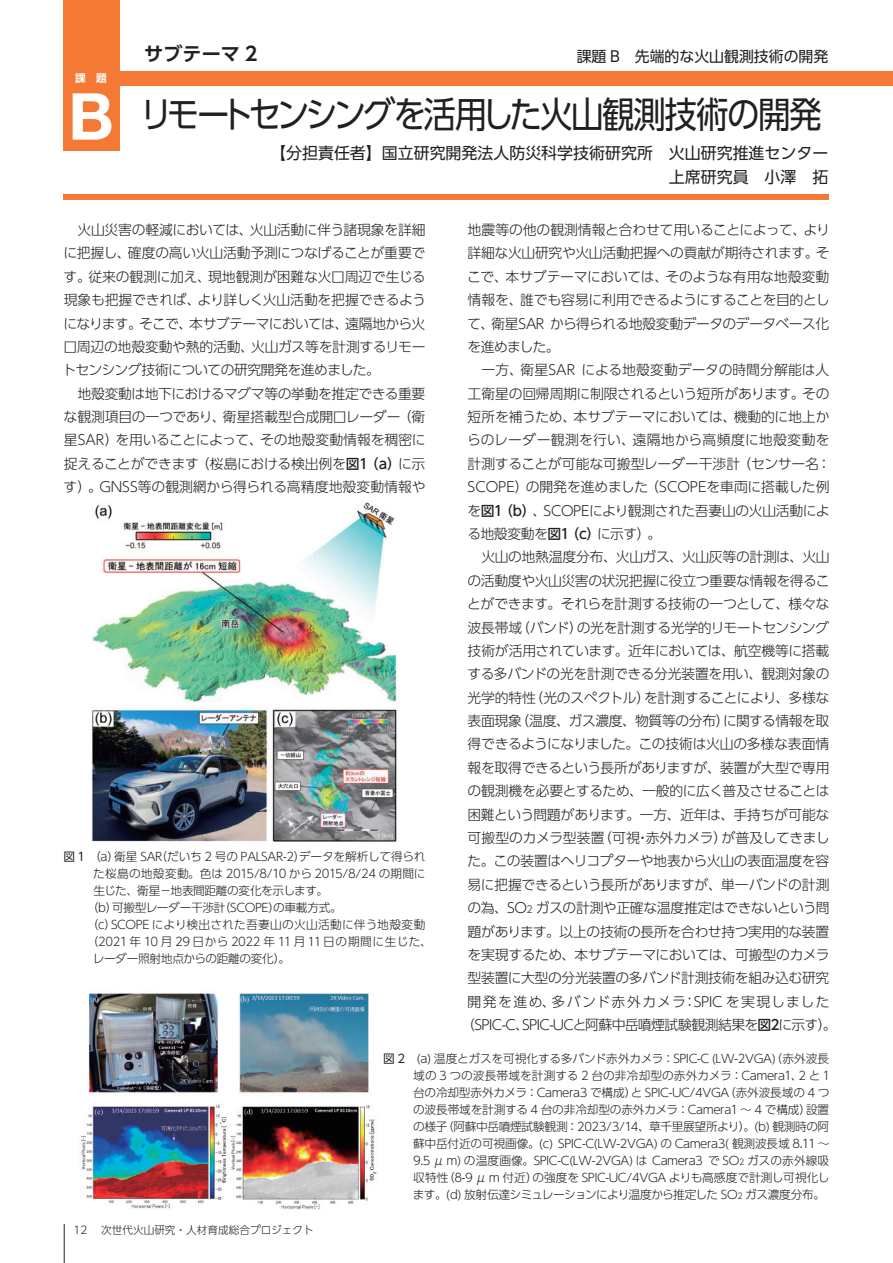
<style>
.page{position:relative;width:893px;height:1263px;background:#fff}
.page>*{position:absolute;margin:0;border:0;box-sizing:border-box;transform-origin:0 0}
.t1{font:700 64.8px "Helvetica Neue";color:#fff}
.t2{font:36.15px "UD Shin Go Pro";letter-spacing:-.065em;color:#231f20;scale:.9 1}
.t3{font:700 19.2px "UD Shin Go Pro De";color:#231f20}
.t4{font:15.9px/24.5px "UD Shin Go Pro";color:#231f20;text-align:right}
.t5{font:14.85px "UD Shin Go Pro";color:#231f20}
.t6{font:300 13.8px/23.4px "UD Shin Go Pro";letter-spacing:-.025em;color:#231f20;text-align:justify}
.t7{font:300 13.8px "UD Shin Go Pro";letter-spacing:-.055em;color:#231f20}
.t8{font:300 13.8px "UD Shin Go Pro";letter-spacing:.1em;color:#231f20}
.t9{font:300 11.7px/17px "UD Shin Go Pro";letter-spacing:-.025em;color:#231f20;text-align:justify}
.t10{font:300 11.7px "UD Shin Go Pro";letter-spacing:-.005em;color:#231f20}
.t11{font:300 11.7px "UD Shin Go Pro";letter-spacing:.02em;color:#231f20}
.t12{font:300 10.65px "UD Shin Go Pro";color:#231f20}
.t13{font:700 10.65px "UD Shin Go Pro De";color:#fff}
.s1{font-weight:500}
.s2{font-weight:400}
.s3{font-size:9.6px}
.s4{font-size:8.25px}
</style>
<div class="page">
<hr style="left:64px;top:1224px;width:1px;height:39px;background:#231f20">
<div style="left:63px;top:0;width:56px;height:150px;background:#f37934"></div>
<div style="left:63px;top:194px;width:765px;height:6px;background:#f37934"></div>
<div style="left:116px;top:71px;width:776px;height:14px;background:#f37934"></div>
<img style="left:92px;top:502px;width:305px;height:340px">
<img style="left:81px;top:993px;width:296px;height:217px">
<p class="t13" style="left:75px;top:69px;width:33px">課　題</p>
<h1 class="t1" style="left:68px;top:66px;width:47px">B</h1>
<h3 class="t3" style="left:144px;top:38px;width:115px">サブテーマ 2</h3>
<p class="t5" style="left:577px;top:44px;width:253px">課題 B　先端的な火山観測技術の開発</p>
<h2 class="t2" style="left:140px;top:85px;width:759px">リモートセンシングを活用した火山観測技術の開発</h2>
<p class="t4" style="left:270px;top:140px;width:560px">【分担責任者】国立研究開発法人防災科学技術研究所　火山研究推進センター上席研究員　小澤　拓</p>
<p class="t6" style="left:63px;top:218px;width:365px;text-indent:15px">火山災害の軽減においては、火山活動に伴う諸現象を詳細に把握し、確度の高い火山活動予測につなげることが重要です。従来の観測に加え、現地観測が困難な火口周辺で生じる現象も把握できれば、より詳しく火山活動を把握できるようになります。そこで、本サブテーマにおいては、遠隔地から火口周辺の地殻変動や熱的活動、火山ガス等を計測するリモートセンシング技術についての研究開発を進めました。</p>
<p class="t6" style="left:64px;top:381px;width:364px;text-indent:14px">地殻変動は地下におけるマグマ等の挙動を推定できる重要な観測項目の一つであり、衛星搭載型合成開口レーダー（衛星SAR）を用いることによって、その地殻変動情報を稠密に捉えることができます（桜島における検出例を<span class="s1">図1（a）</span>に示す）。GNSS等の観測網から得られる高精度地殻変動情報や</p>
<p class="t9" style="left:63px;top:847px;width:363px"><span class="s2">図 1　</span>（a）衛星 SAR（だいち 2 号の PALSAR-2）データを解析して得られ</p>
<p class="t10" style="left:93px;top:864px;width:334px">た桜島の地殻変動。色は 2015/8/10 から 2015/8/24 の期間に</p>
<p class="t9" style="left:93px;top:881px;width:236px">生じた、衛星－地表間距離の変化を示します。</p>
<p class="t9" style="left:87px;top:898px;width:256px">（b）可搬型レーダー干渉計（SCOPE）の車載方式。</p>
<p class="t11" style="left:87px;top:915px;width:340px">（c）SCOPE により検出された吾妻山の火山活動に伴う地殻変動</p>
<p class="t9" style="left:87px;top:932px;width:346px">（2021 年 10 月 29 日から 2022 年 11 月 11日の期間に生じた、</p>
<p class="t9" style="left:93px;top:949px;width:199px">レーダー照射地点からの距離の変化）。</p>
<p class="t6" style="left:467px;top:218px;width:364px">地震等の他の観測情報と合わせて用いることによって、より詳細な火山研究や火山活動把握への貢献が期待されます。そこで、本サブテーマにおいては、そのような有用な地殻変動情報を、誰でも容易に利用できるようにすることを目的として、衛星SAR から得られる地殻変動データのデータベース化を進めました。</p>
<p class="t6" style="left:467px;top:358px;width:366px;text-align:left;text-indent:14px">一方、衛星SAR による地殻変動データの時間分解能は人工衛星の回帰周期に制限されるという短所があります。その短所を補うため、本サブテーマにおいては、機動的に地上からのレーダー観測を行い、遠隔地から高頻度に地殻変動を計測することが可能な可搬型レーダー干渉計（センサー名：<br>SCOPE）の開発を進めました（SCOPEを車両に搭載した例を<span class="s1">図1（b）</span>、SCOPEにより観測された吾妻山の火山活動による地殻変動を<span class="s1">図1（c）</span>に示す）。</p>
<p class="t6" style="left:481px;top:545px;width:350px">火山の地熱温度分布、火山ガス、火山灰等の計測は、火山</p>
<p class="t6" style="left:467px;top:568px;width:364px">の活動度や火山災害の状況把握に役立つ重要な情報を得るこ</p>
<p class="t6" style="left:467px;top:592px;width:364px">とができます。それらを計測する技術の一つとして、様々な</p>
<p class="t6" style="left:468px;top:615px;width:363px">波長帯域（バンド）の光を計測する光学的リモートセンシング</p>
<p class="t6" style="left:468px;top:638px;width:363px">技術が活用されています。近年においては、航空機等に搭載</p>
<p class="t6" style="left:467px;top:662px;width:364px">する多バンドの光を計測できる分光装置を用い、観測対象の</p>
<p class="t6" style="left:468px;top:685px;width:363px">光学的特性（光のスペクトル）を計測することにより、多様な</p>
<p class="t6" style="left:468px;top:709px;width:363px">表面現象（温度、ガス濃度、物質等の分布）に関する情報を取</p>
<p class="t6" style="left:468px;top:732px;width:363px">得できるようになりました。この技術は火山の多様な表面情</p>
<p class="t6" style="left:468px;top:755px;width:363px">報を取得できるという長所がありますが、装置が大型で専用</p>
<p class="t6" style="left:467px;top:779px;width:364px">の観測機を必要とするため、一般的に広く普及させることは</p>
<p class="t6" style="left:467px;top:802px;width:364px">困難という問題があります。一方、近年は、手持ちが可能な</p>
<p class="t6" style="left:468px;top:825px;width:364px">可搬型のカメラ型装置（可視・赤外カメラ）が普及してきまし</p>
<p class="t6" style="left:467px;top:849px;width:363px">た。この装置はヘリコプターや地表から火山の表面温度を容</p>
<p class="t6" style="left:468px;top:872px;width:363px">易に把握できるという長所がありますが、単一バンドの計測</p>
<p class="t6" style="left:467px;top:896px;width:364px">の為、SO<span class="s3">2</span> ガスの計測や正確な温度推定はできないという問</p>
<p class="t6" style="left:468px;top:919px;width:363px">題があります。以上の技術の長所を合わせ持つ実用的な装置</p>
<p class="t6" style="left:467px;top:942px;width:364px">を実現するため、本サブテーマにおいては、可搬型のカメラ</p>
<p class="t6" style="left:468px;top:966px;width:363px">型装置に大型の分光装置の多バンド計測技術を組み込む研究</p>
<p class="t8" style="left:467px;top:990px;width:364px">開発を進め、多バンド赤外カメラ：SPIC を実現しました</p>
<p class="t7" style="left:461px;top:1014px;width:377px">（SPIC-C、SPIC-UCと阿蘇中岳噴煙試験観測結果を<span class="s1">図2</span>に示す）。</p>
<p class="t12" style="left:74px;top:1222px;width:16px">12</p>
<p class="t12" style="left:101px;top:1222px;width:214px">次世代火山研究・人材育成総合プロジェクト</p>
<p class="t9" style="left:413px;top:1049px;width:419px;text-indent:-30px"><span class="s2">図 2　</span>(a) 温度とガスを可視化する多バンド赤外カメラ：SPIC-C (LW-2VGA)（赤外波長域の 3 つの波長帯域を計測する 2 台の非冷却型の赤外カメラ：Camera1、2 と 1台の冷却型赤外カメラ：Camera3 で構成）と SPIC-UC/4VGA（赤外波長域の 4 つの波長帯域を計測する 4 台の非冷却型の赤外カメラ：Camera1 ～ 4 で構成）設置の様子（阿蘇中岳噴煙試験観測：2023/3/14、草千里展望所より）。(b) 観測時の阿蘇中岳付近の可視画像。(c) SPIC-C(LW-2VGA) の Camera3( 観測波長域 8.11 ～9.5 μ m) の温度画像。SPIC-C(LW-2VGA) は Camera3 で SO<span class="s4">2</span> ガスの赤外線吸収特性（8-9 μ m 付近）の強度を SPIC-UC/4VGA よりも高感度で計測し可視化します。(d) 放射伝達シミュレーションにより温度から推定した SO<span class="s4">2</span> ガス濃度分布。</p>
</div>
